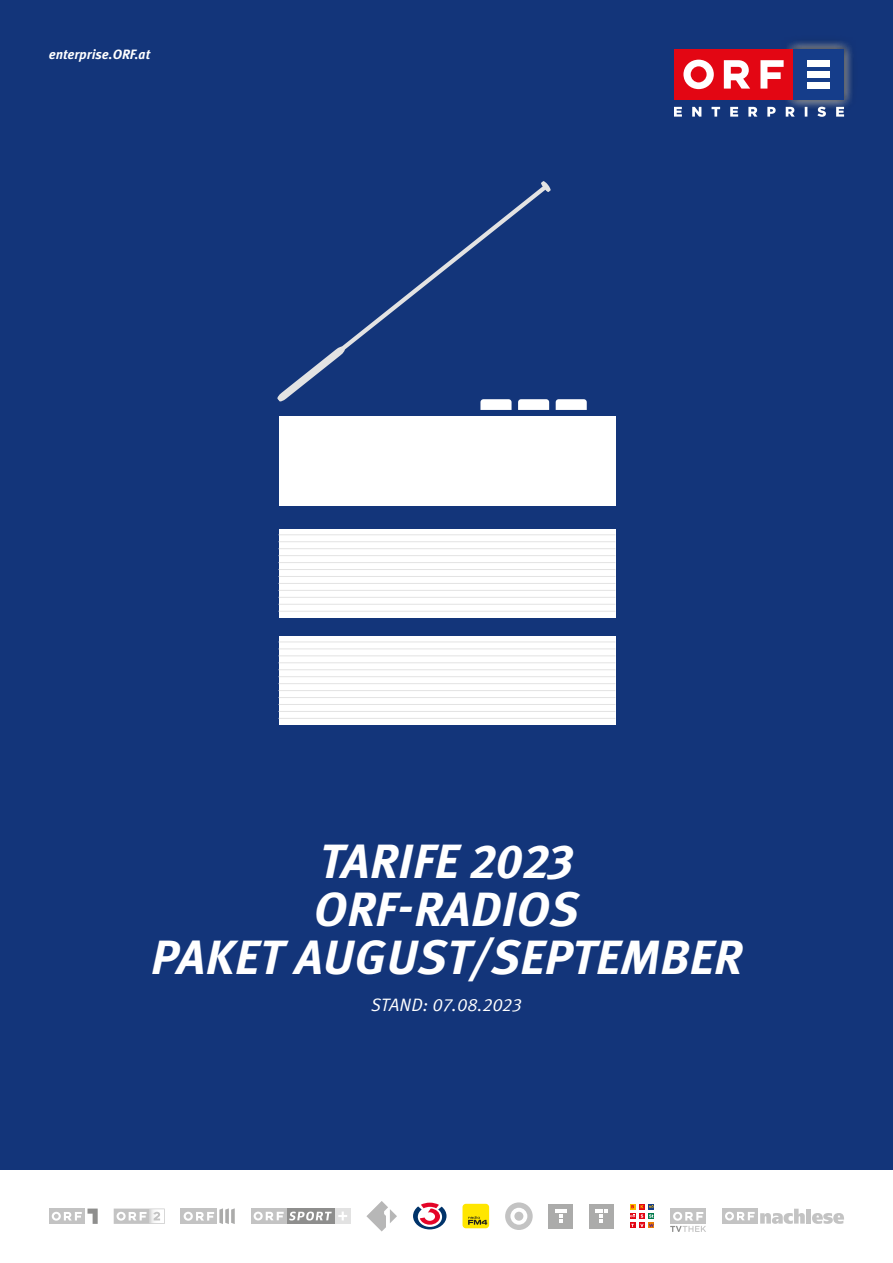
<style>
.page{position:relative;width:893px;height:1263px;background:#fff}
.page>*{position:absolute;margin:0;border:0;box-sizing:border-box;transform-origin:0 0}
.t1{font:italic 700 48px "Meta Pro";letter-spacing:.01em;color:#fff}
.t2{font:italic 18px "Meta Pro";color:#fff}
.t3{font:italic 700 13.5px "Meta Pro";color:#fff}
</style>
<div class="page">
<div style="left:0;top:0;width:893px;height:1169px;background:#13357a"></div>
<div style="left:279px;top:416px;width:337px;height:90px;background:#fff"></div>
<div style="left:279px;top:530px;width:336px;height:88px;background:#fff"></div>
<div style="left:279px;top:636px;width:336px;height:88px;background:#fff"></div>
<svg style="left:342px;top:188px;width:208px;height:216px"></svg>
<svg style="left:277px;top:346px;width:68px;height:56px"></svg>
<svg style="left:541px;top:181px;width:10px;height:11px"></svg>
<hr style="left:279px;top:541px;width:336px;height:1px;background:#e3e3e3">
<hr style="left:279px;top:534px;width:336px;height:1px;background:#e3e3e3">
<hr style="left:279px;top:548px;width:336px;height:1px;background:#e3e3e3">
<hr style="left:279px;top:562px;width:336px;height:1px;background:#e3e3e3">
<hr style="left:279px;top:555px;width:336px;height:1px;background:#e3e3e3">
<hr style="left:279px;top:569px;width:336px;height:1px;background:#e3e3e3">
<hr style="left:279px;top:583px;width:336px;height:1px;background:#e3e3e3">
<hr style="left:279px;top:576px;width:336px;height:1px;background:#e3e3e3">
<hr style="left:279px;top:590px;width:336px;height:1px;background:#e3e3e3">
<hr style="left:279px;top:604px;width:336px;height:1px;background:#e3e3e3">
<hr style="left:279px;top:597px;width:336px;height:1px;background:#e3e3e3">
<hr style="left:279px;top:611px;width:336px;height:1px;background:#e3e3e3">
<hr style="left:279px;top:648px;width:336px;height:1px;background:#e3e3e3">
<hr style="left:279px;top:642px;width:336px;height:1px;background:#e3e3e3">
<hr style="left:279px;top:655px;width:336px;height:1px;background:#e3e3e3">
<hr style="left:279px;top:669px;width:336px;height:1px;background:#e3e3e3">
<hr style="left:279px;top:662px;width:336px;height:1px;background:#e3e3e3">
<hr style="left:279px;top:676px;width:336px;height:1px;background:#e3e3e3">
<hr style="left:279px;top:690px;width:336px;height:1px;background:#e3e3e3">
<hr style="left:279px;top:683px;width:336px;height:1px;background:#e3e3e3">
<hr style="left:279px;top:697px;width:336px;height:1px;background:#e3e3e3">
<hr style="left:279px;top:711px;width:336px;height:1px;background:#e3e3e3">
<hr style="left:279px;top:704px;width:336px;height:1px;background:#e3e3e3">
<hr style="left:279px;top:718px;width:336px;height:1px;background:#e3e3e3">
<svg style="left:480px;top:399px;width:32px;height:11px"></svg>
<svg style="left:518px;top:399px;width:31px;height:11px"></svg>
<svg style="left:556px;top:399px;width:31px;height:11px"></svg>
<svg style="left:786px;top:41px;width:66px;height:67px"></svg>
<div style="left:788px;top:44px;width:61px;height:61px;background:#1d1d1b;opacity:.7"></div>
<div style="left:790px;top:46px;width:58px;height:57px;background:#1d1d1b;opacity:.1"></div>
<div style="left:674px;top:49px;width:119px;height:51px;background:#e30613"></div>
<svg style="left:683px;top:60px;width:101px;height:29px"></svg>
<div style="left:793px;top:49px;width:51px;height:51px;background:#153d8a"></div>
<div style="left:807px;top:60px;width:23px;height:6px;background:#fff"></div>
<div style="left:807px;top:71px;width:23px;height:6px;background:#fff"></div>
<div style="left:807px;top:83px;width:23px;height:6px;background:#fff"></div>
<svg style="left:674px;top:107px;width:170px;height:10px"></svg>
<svg style="left:413px;top:1203px;width:33px;height:26px"></svg>
<svg style="left:630px;top:1204px;width:24px;height:24px"></svg>
<div style="left:462px;top:1204px;width:27px;height:24px;background:#ffe600;border-radius:3px"></div>
<svg style="left:468px;top:1216px;width:19px;height:9px"></svg>
<div style="left:589px;top:1204px;width:25px;height:24px;background:#ababaa"></div>
<svg style="left:596px;top:1209px;width:11px;height:14px"></svg>
<svg style="left:251px;top:1208px;width:3px;height:16px"></svg>
<svg style="left:254px;top:1208px;width:96px;height:16px"></svg>
<div style="left:549px;top:1204px;width:24px;height:24px;background:#ababaa"></div>
<svg style="left:555px;top:1209px;width:12px;height:14px"></svg>
<svg style="left:181px;top:1208px;width:5px;height:16px"></svg>
<div style="left:184px;top:1212px;width:9px;height:9px;background:#fff;border-radius:50%"></div>
<svg style="left:186px;top:1208px;width:49px;height:16px"></svg>
<svg style="left:114px;top:1208px;width:51px;height:16px"></svg>
<div style="left:49px;top:1208px;width:36px;height:16px;background:#c3c3c3"></div>
<svg style="left:52px;top:1208px;width:46px;height:16px"></svg>
<svg style="left:505px;top:1202px;width:28px;height:28px"></svg>
<div style="left:510px;top:1208px;width:17px;height:17px;background:#fff;border-radius:50%"></div>
<div style="left:514px;top:1212px;width:9px;height:9px;background:#c3c3c3;border-radius:50%"></div>
<div style="left:670px;top:1208px;width:36px;height:16px;background:#c3c3c3"></div>
<svg style="left:670px;top:1212px;width:36px;height:20px"></svg>
<svg style="left:366px;top:1201px;width:31px;height:30px"></svg>
<div style="left:722px;top:1208px;width:35px;height:15px;background:#c3c3c3"></div>
<svg style="left:725px;top:1209px;width:80px;height:15px"></svg>
<div style="left:806px;top:1209px;width:5px;height:14px;background:#c3c3c3"></div>
<svg style="left:812px;top:1213px;width:32px;height:11px"></svg>
<p class="t3" style="left:49px;top:46px;width:103px">enterprise.ORF.at</p>
<p class="t1" style="left:319px;top:832px;width:256px">TARIFE 2023</p>
<p class="t1" style="left:314px;top:880px;width:267px">ORF-RADIOS</p>
<p class="t1" style="left:151px;top:928px;width:592px">PAKET AUGUST/SEPTEMBER</p>
<p class="t2" style="left:371px;top:993px;width:152px">STAND: 07.08.2023</p>
</div>
